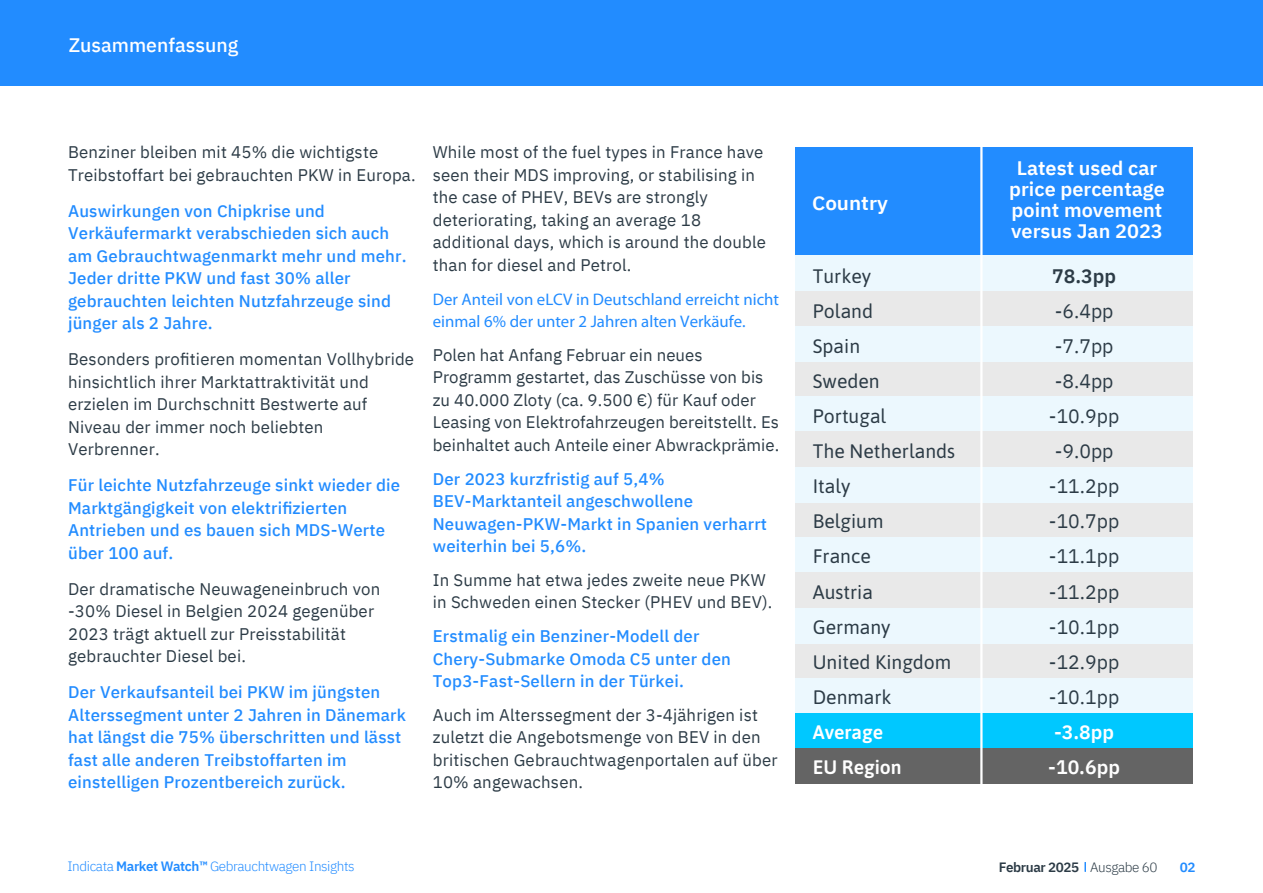
<style>
.page{position:relative;width:1263px;height:893px;background:#fff}
.page>*{position:absolute;margin:0;border:0;box-sizing:border-box;transform-origin:0 0}
.t1{font:19.5px/35.1px "Asap";color:#2c3b46}
.t2{font:19.5px/35.1px "IBM Plex Sans";color:#2c3b46}
.t3{font:600 19.5px/21px "IBM Plex Sans";color:#fff}
.t4{font:600 19.5px/35.1px "Asap";color:#fff}
.t5{font:500 19.5px "IBM Plex Sans";color:#fff}
.t6{font:600 19.5px "IBM Plex Sans";color:#fff;scale:1.06 1}
.t7{font:600 19.5px "IBM Plex Sans";color:#2c3b46}
.t8{font:16.8px/22.5px "IBM Plex Sans";letter-spacing:.01em;color:#2c3b46}
.t9{font:500 16.8px/22.5px "IBM Plex Sans";letter-spacing:.01em;color:#228cff}
.t10{font:16.8px/22.5px "Myriad Pro";color:#228cff}
.t11{font:300 13.5px "IBM Plex Sans";letter-spacing:-.03em;color:#228cff}
.t12{font:600 13.5px "IBM Plex Sans";letter-spacing:-.03em;color:#2c3b46}
.t13{font:600 13.5px "IBM Plex Sans";color:#228cff}
.s1{font-weight:600}
.s2{font-weight:300}
</style>
<div class="page">
<div style="left:795px;top:147px;width:398px;height:109px;background:#228cff"></div>
<div style="left:795px;top:256px;width:398px;height:35px;background:#ecf8fe"></div>
<div style="left:795px;top:291px;width:398px;height:35px;background:#e9e9e9"></div>
<div style="left:795px;top:361px;width:398px;height:36px;background:#e9e9e9"></div>
<div style="left:795px;top:326px;width:398px;height:35px;background:#ecf8fe"></div>
<div style="left:795px;top:397px;width:398px;height:35px;background:#ecf8fe"></div>
<div style="left:795px;top:432px;width:398px;height:35px;background:#e9e9e9"></div>
<div style="left:795px;top:502px;width:398px;height:35px;background:#e9e9e9"></div>
<div style="left:795px;top:467px;width:398px;height:35px;background:#ecf8fe"></div>
<div style="left:795px;top:538px;width:398px;height:35px;background:#ecf8fe"></div>
<div style="left:795px;top:573px;width:398px;height:35px;background:#e9e9e9"></div>
<div style="left:795px;top:643px;width:398px;height:35px;background:#e9e9e9"></div>
<div style="left:795px;top:608px;width:398px;height:35px;background:#ecf8fe"></div>
<div style="left:795px;top:678px;width:398px;height:36px;background:#ecf8fe"></div>
<div style="left:795px;top:714px;width:398px;height:35px;background:#00c8ff"></div>
<div style="left:795px;top:749px;width:398px;height:35px;background:#646464"></div>
<hr style="left:980px;top:146px;width:2px;height:641px;background:#fff">
<div style="left:0;top:0;width:1263px;height:85px;background:#228cff"></div>
<p class="t5" style="left:69px;top:38px;width:171px">Zusammenfassung</p>
<p class="t8" style="left:68px;top:141px;width:349px">Benziner bleiben mit 45% die wichtigste<br>Treibstoffart bei gebrauchten PKW in Europa.</p>
<p class="t9" style="left:68px;top:201px;width:340px">Auswirkungen von Chipkrise und Verk‰ufermarkt verabschieden sich auch am Gebrauchtwagenmarkt mehr und mehr.<br>Jeder dritte PKW und fast 30% aller gebrauchten leichten Nutzfahrzeuge sind j¸nger als 2 Jahre.</p>
<p class="t8" style="left:68px;top:347px;width:348px">Besonders profitieren momentan Vollhybride hinsichtlich ihrer Marktattraktivit‰t und erzielen im Durchschnitt Bestwerte auf Niveau der immer noch beliebten Verbrenner.</p>
<p class="t9" style="left:68px;top:475px;width:334px">F¸r leichte Nutzfahrzeuge sinkt wieder die Marktgängigkeit von elektrifizierten Antrieben und es bauen sich MDS-Werte ¸ber 100 auf.</p>
<p class="t8" style="left:68px;top:577px;width:314px">Der dramatische Neuwageneinbruch von -30% Diesel in Belgien 2024 gegen¸ber 2023 tr‰gt aktuell zur Preisstabilit‰t gebrauchter Diesel bei.</p>
<p class="t9" style="left:68px;top:682px;width:339px">Der Verkaufsanteil bei PKW im j¸ngsten Alterssegment unter 2 Jahren in D‰nemark hat l‰ngst die 75% ¸berschritten und l‰sst fast alle anderen Treibstoffarten im einstelligen Prozentbereich zur¸ck.</p>
<p class="t8" style="left:433px;top:140px;width:335px">While most of the fuel types in France have seen their MDS improving, or stabilising in the case of PHEV, BEVs are strongly deteriorating, taking an average 18 additional days, which is around the double than for diesel and Petrol.</p>
<p class="t10" style="left:433px;top:287px;width:348px">Der Anteil von eLCV in Deutschland erreicht nicht einmal 6% der unter 2 Jahren alten Verkäufe.</p>
<p class="t8" style="left:433px;top:342px;width:348px">Polen hat Anfang Februar ein neues Programm gestartet, das Zusch¸sse von bis zu 40.000 Zloty (ca. 9.500 €) für Kauf oder Leasing von Elektrofahrzeugen bereitstellt. Es beinhaltet auch Anteile einer Abwrackpr‰mie.</p>
<p class="t9" style="left:433px;top:469px;width:336px">Der 2023 kurzfristig auf 5,4%<br>BEV-Marktanteil angeschwollene<br>Neuwagen-PKW-Markt in Spanien verharrt weiterhin bei 5,6%.</p>
<p class="t8" style="left:433px;top:568px;width:341px">In Summe hat etwa jedes zweite neue PKW in Schweden einen Stecker (PHEV und BEV).</p>
<p class="t9" style="left:433px;top:626px;width:300px">Erstmalig ein Benziner-Modell der<br>Chery-Submarke Omoda C5 unter den<br>Top3-Fast-Sellern in der T¸rkei.</p>
<p class="t8" style="left:433px;top:703px;width:346px">Auch im Alterssegment der 3-4j‰hrigen ist zuletzt die Angebotsmenge von BEV in den britischen Gebrauchtwagenportalen auf ¸ber 10% angewachsen.</p>
<p class="t6" style="left:812px;top:192px;width:73px">Country</p>
<p class="t1" style="left:813px;top:260px;width:144px">Turkey<br>Poland<br>Spain<br>Sweden<br>Portugal<br>The Netherlands<br>Italy<br>Belgium<br>France<br>Austria<br>Germany<br>United Kingdom<br>Denmark</p>
<p class="t4" style="left:813px;top:716px;width:90px">Average<br>EU Region</p>
<p class="t3" style="left:1009px;top:157px;width:157px;text-align:center">Latest used car price percentage point movement versus Jan 2023</p>
<p class="t7" style="left:1052px;top:265px;width:65px">78.3pp</p>
<p class="t2" style="left:1049px;top:293px;width:72px">-6.4pp -7.7pp -8.4pp -10.9pp -9.0pp -11.2pp -10.7pp -11.1pp -11.2pp -10.1pp -12.9pp -10.1pp</p>
<p class="t3" style="left:1048px;top:715px;width:73px;line-height:35.1px">-3.8pp -10.6pp</p>
<p class="t11" style="left:67px;top:859px;width:289px">Indicata <span class="s1">Market Watchô</span> Gebrauchtwagen Insights</p>
<p class="t12" style="left:999px;top:859px;width:160px">Februar 2025 <span class="s2">Ausgabe 60</span></p>
<p class="t13" style="left:1180px;top:859px;width:17px">02</p>
</div>
